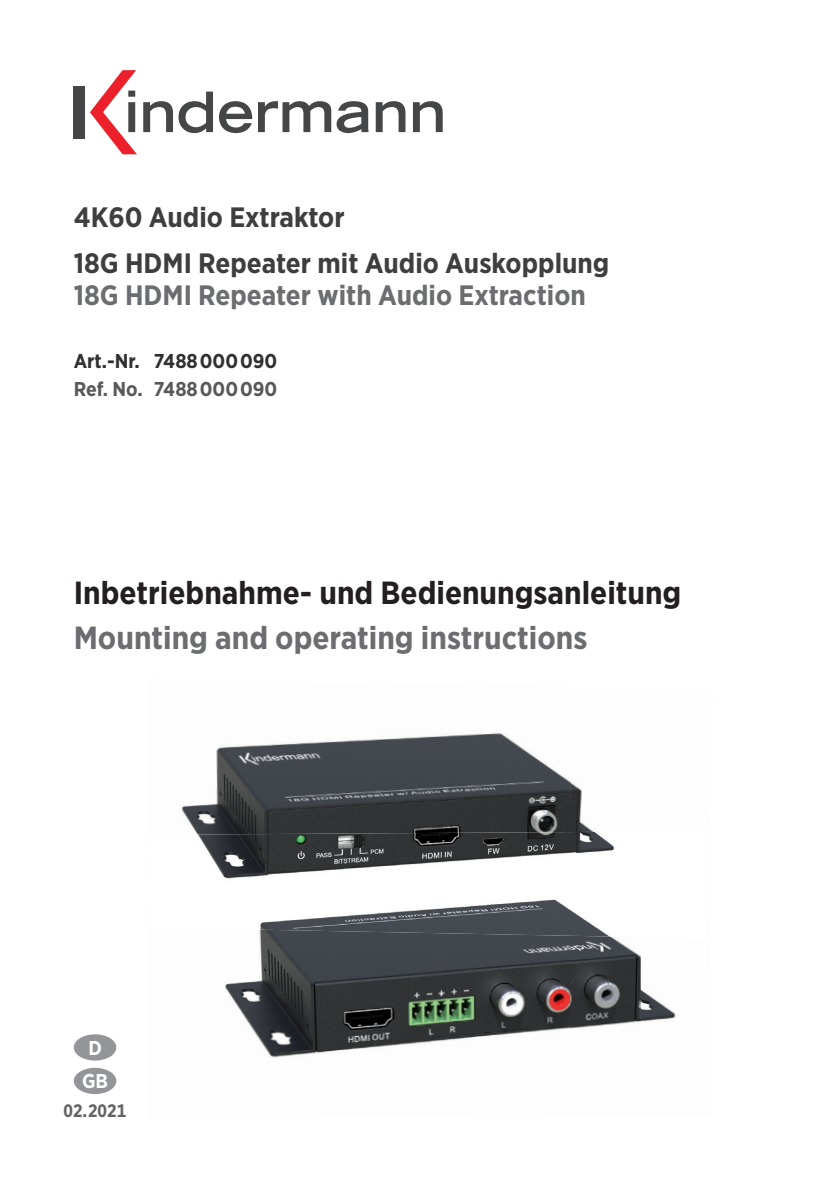
<style>
.page{position:relative;width:840px;height:1191px;background:#fff}
.page>*{position:absolute;margin:0;border:0;box-sizing:border-box;transform-origin:0 0}
.t1{font:700 32px "Gotham Narrow";color:#231f20}
.t2{font:700 32px "Gotham Narrow";color:#6c6d70}
.t3{font:700 28px/46.2px "Gotham Narrow";color:#3e3e3f}
.t4{font:700 28px "Gotham Narrow";color:#6c6d70}
.t5{font:700 20px "Gotham Narrow";color:#312f30}
.t6{font:700 20px "Gotham Narrow";letter-spacing:-.005em;color:#57585a}
.t7{font:700 20px "Gotham Narrow";color:#fff}
.t8{font:700 18px "Gotham Narrow";color:#636366}
</style>
<div class="page">
<div style="left:74px;top:86px;width:11px;height:53px;background:#454647"></div>
<svg style="left:90px;top:70px;width:47px;height:84px"></svg>
<svg style="left:143px;top:92px;width:70px;height:41px"></svg>
<svg style="left:219px;top:101px;width:33px;height:32px"></svg>
<svg style="left:258px;top:101px;width:110px;height:32px"></svg>
<svg style="left:375px;top:101px;width:30px;height:31px"></svg>
<svg style="left:413px;top:101px;width:29px;height:31px"></svg>
<div style="left:74px;top:1067px;width:42px;height:27px;background:#939598;border-radius:50%"></div>
<div style="left:74px;top:1034px;width:42px;height:26px;background:#939598;border-radius:50%"></div>
<img style="left:181px;top:733px;width:388px;height:98px">
<img style="left:569px;top:781px;width:24px;height:50px">
<img style="left:641px;top:990px;width:35px;height:31px">
<img style="left:225px;top:938px;width:344px;height:120px">
<img style="left:569px;top:938px;width:72px;height:91px">
<img style="left:195px;top:831px;width:419px;height:107px">
<p class="t3" style="left:74px;top:193px;width:536px">4K60 Audio Extraktor<br>18G HDMI Repeater mit Audio Auskopplung</p>
<p class="t4" style="left:74px;top:277px;width:513px">18G HDMI Repeater with Audio Extraction</p>
<p class="t5" style="left:74px;top:348px;width:205px">Art.-Nr. 7488000090</p>
<p class="t6" style="left:74px;top:376px;width:205px">Ref. No. 7488000090</p>
<p class="t1" style="left:74px;top:572px;width:608px">Inbetriebnahme- und Bedienungsanleitung</p>
<p class="t2" style="left:74px;top:616px;width:515px">Mounting and operating instructions</p>
<p class="t7" style="left:89px;top:1035px;width:15px">D</p>
<p class="t7" style="left:82px;top:1068px;width:27px">GB</p>
<p class="t8" style="left:63px;top:1099px;width:64px">02.2021</p>
</div>
